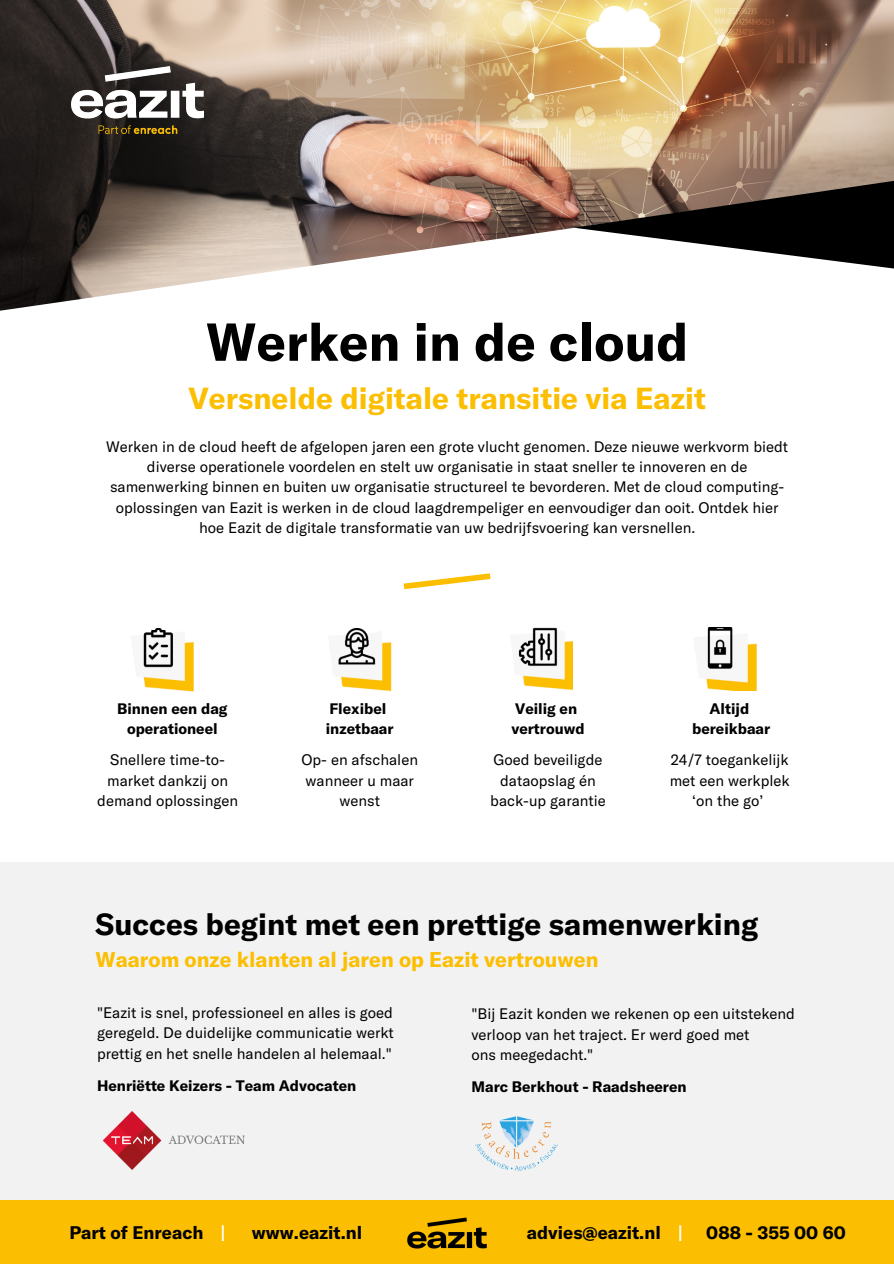
<style>
.page{position:relative;width:894px;height:1264px;background:#fff}
.page>*{position:absolute;margin:0;border:0;box-sizing:border-box;transform-origin:0 0}
.t1{font:700 52.5px "GT America";color:#000}
.t2{font:700 30px "GT America";color:#000}
.t3{font:700 30px "GT America";color:#fcbe00}
.t4{font:700 21px "GT America";color:#fcbe00}
.t5{font:700 18px "GT America";color:#000}
.t6{font:700 18px "GT America";color:#fff}
.t7{font:15px/20.2px "GT America";color:#000;text-align:center}
.t8{font:700 15px/20.2px "GT America";color:#000;text-align:center}
</style>
<div class="page">
<img style="left:0;top:0;width:893px;height:173px">
<svg style="left:0;top:173px;width:573px;height:138px"></svg>
<svg style="left:573px;top:125px;width:320px;height:144px;background:#867769"></svg>
<div style="left:0;top:862px;width:893px;height:401px;background:#ededed"></div>
<img style="left:143px;top:628px;width:50px;height:63px">
<img style="left:336px;top:628px;width:55px;height:63px">
<img style="left:518px;top:628px;width:54px;height:62px">
<img style="left:706px;top:627px;width:50px;height:63px">
<svg style="left:403px;top:573px;width:88px;height:17px"></svg>
<img style="left:102px;top:1111px;width:60px;height:58px">
<img style="left:168px;top:1135px;width:77px;height:9px">
<img style="left:475px;top:1116px;width:82px;height:54px">
<img style="left:71px;top:67px;width:132px;height:66px">
<div style="left:0;top:1200px;width:893px;height:63px;background:#fcbe00"></div>
<img style="left:407px;top:1217px;width:80px;height:32px">
<p class="t1" style="left:206px;top:308px;width:484px">Werken in de cloud</p>
<p class="t3" style="left:188px;top:379px;width:519px">Versnelde digitale transitie via Eazit</p>
<p class="t7" style="left:106px;top:436px;width:683px">Werken in de cloud heeft de afgelopen jaren een grote vlucht genomen. Deze nieuwe werkvorm biedt diverse operationele voordelen en stelt uw organisatie in staat sneller te innoveren en de samenwerking binnen en buiten uw organisatie structureel te bevorderen. Met de cloud computing&shy;oplossingen van Eazit is werken in de cloud laagdrempeliger en eenvoudiger dan ooit. Ontdek hier hoe Eazit de digitale transformatie van uw bedrijfsvoering kan versnellen.</p>
<p class="t8" style="left:117px;top:698px;width:112px">Binnen een dag operationeel</p>
<p class="t8" style="left:329px;top:698px;width:58px">Flexibel</p>
<p class="t8" style="left:326px;top:718px;width:69px">inzetbaar</p>
<p class="t8" style="left:515px;top:698px;width:63px">Veilig en</p>
<p class="t8" style="left:511px;top:718px;width:75px">vertrouwd</p>
<p class="t8" style="left:709px;top:698px;width:41px">Altijd</p>
<p class="t8" style="left:692px;top:718px;width:80px">bereikbaar</p>
<p class="t7" style="left:97px;top:749px;width:142px">Snellere time-to&shy;market dankzij on demand oplossingen</p>
<p class="t7" style="left:301px;top:749px;width:118px">Op- en afschalen wanneer u maar wenst</p>
<p class="t7" style="left:490px;top:749px;width:117px">Goed beveiligde dataopslag én back-up garantie</p>
<p class="t7" style="left:669px;top:749px;width:121px">24/7 toegankelijk met een werkplek ‘on the go’</p>
<p class="t2" style="left:96px;top:904px;width:664px">Succes begint met een prettige samenwerking</p>
<p class="t4" style="left:96px;top:945px;width:504px">Waarom onze klanten al jaren op Eazit vertrouwen</p>
<p class="t7" style="left:97px;top:1002px;width:298px;text-align:justify">"Eazit is snel, professioneel en alles is goed geregeld. De duidelijke communicatie werkt prettig en het snelle handelen al helemaal."</p>
<p class="t8" style="left:97px;top:1075px;width:261px">Henriëtte Keizers - Team Advocaten</p>
<p class="t7" style="left:471px;top:1003px;width:325px;text-align:left">"Bij Eazit konden we rekenen op een uitstekend verloop van het traject. Er werd goed met</p>
<p class="t7" style="left:471px;top:1044px;width:123px">ons meegedacht."</p>
<p class="t8" style="left:471px;top:1076px;width:217px">Marc Berkhout - Raadsheeren</p>
<p class="t5" style="left:69px;top:1221px;width:136px">Part of Enreach</p>
<p class="t6" style="left:221px;top:1221px;width:6px">|</p>
<p class="t5" style="left:252px;top:1221px;width:112px">www.eazit.nl</p>
<p class="t5" style="left:526px;top:1221px;width:135px">advies@eazit.nl</p>
<p class="t6" style="left:678px;top:1221px;width:6px">|</p>
<p class="t5" style="left:706px;top:1221px;width:141px">088 - 355 00 60</p>
</div>
